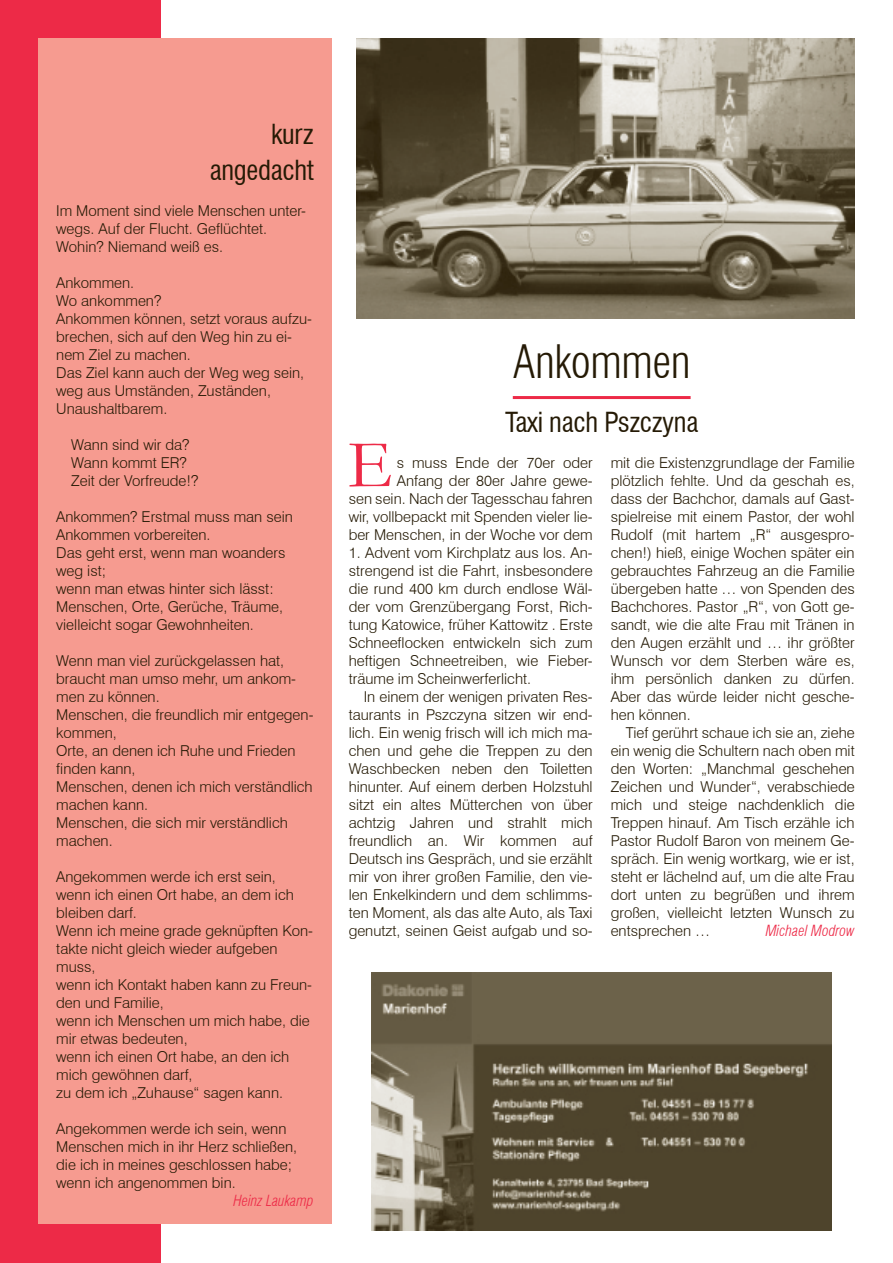
<style>
.page{position:relative;width:893px;height:1263px;background:#fff}
.page>*{position:absolute;margin:0;border:0;box-sizing:border-box;transform-origin:0 0}
.t1{font:68.25px "Garamond";color:#ed2a47}
.t2{font:300 condensed 45px "Swiss 721 BT";letter-spacing:-.01em;color:#251a05}
.t3{font:condensed 27px/36px "Swiss 721 BT";letter-spacing:-.01em;color:#251a05;text-align:right}
.t4{font:300 15px/18px "Swiss 721 BT";color:#251a05}
.t5{font:italic 300 condensed 15px "Swiss 721 BT";color:#ed2a47}
</style>
<div class="page">
<div style="left:0;top:0;width:161px;height:1263px;background:#ed2a47"></div>
<div style="left:38px;top:38px;width:294px;height:1186px;background:#f69b90"></div>
<img style="left:372px;top:972px;width:459px;height:258px">
<hr style="left:513px;top:396px;width:178px;height:3px;background:#ed2a47">
<img style="left:357px;top:38px;width:498px;height:281px">
<h3 class="t3" style="left:210px;top:119px;width:105px">kurz angedacht</h3>
<p class="t4" style="left:56px;top:203px;width:251px">Im Moment sind viele Menschen unter&shy;wegs. Auf der Flucht. Geflüchtet.<br>Wohin? Niemand weiß es.</p>
<p class="t4" style="left:56px;top:275px;width:257px">Ankommen.<br>Wo ankommen?<br>Ankommen können, setzt voraus aufzu&shy;brechen, sich auf den Weg hin zu ei&shy;nem Ziel zu machen.<br>Das Ziel kann auch der Weg weg sein, weg aus Umständen, Zuständen,<br>Unaushaltbarem.</p>
<p class="t4" style="left:71px;top:437px;width:129px">Wann sind wir da?<br>Wann kommt ER?<br>Zeit der Vorfreude!?</p>
<p class="t4" style="left:56px;top:509px;width:238px">Ankommen? Erstmal muss man sein<br>Ankommen vorbereiten.<br>Das geht erst, wenn man woanders weg ist;<br>wenn man etwas hinter sich lässt:<br>Menschen, Orte, Gerüche, Träume, vielleicht sogar Gewohnheiten.</p>
<p class="t4" style="left:56px;top:653px;width:259px">Wenn man viel zurückgelassen hat, braucht man umso mehr, um ankom&shy;men zu können.<br>Menschen, die freundlich mir entgegen&shy;kommen,<br>Orte, an denen ich Ruhe und Frieden finden kann,<br>Menschen, denen ich mich verständlich machen kann.<br>Menschen, die sich mir verständlich machen.</p>
<p class="t4" style="left:56px;top:869px;width:258px">Angekommen werde ich erst sein, wenn ich einen Ort habe, an dem ich bleiben darf.<br>Wenn ich meine grade geknüpften Kon&shy;takte nicht gleich wieder aufgeben muss,<br>wenn ich Kontakt haben kann zu Freun&shy;den und Familie,<br>wenn ich Menschen um mich habe, die mir etwas bedeuten,<br>wenn ich einen Ort habe, an den ich mich gewöhnen darf,<br>zu dem ich „Zuhause“ sagen kann.</p>
<p class="t4" style="left:56px;top:1121px;width:242px">Angekommen werde ich sein, wenn<br>Menschen mich in ihr Herz schließen, die ich in meines geschlossen habe; wenn ich angenommen bin.</p>
<p class="t5" style="left:233px;top:1195px;width:82px">Heinz Laukamp</p>
<h2 class="t2" style="left:513px;top:344px;width:179px">Ankommen</h2>
<h3 class="t3" style="left:505px;top:407px;width:195px">Taxi nach Pszczyna</h3>
<h1 class="t1" style="left:348px;top:441px;width:46px">E</h1>
<p class="t4" style="left:349px;top:455px;width:245px;text-align:right">s muss Ende der 70er oder<br>Anfang der 80er Jahre gewe-<br>sen sein. Nach der Tagesschau fahren wir, vollbepackt mit Spenden vieler lie&shy;ber Menschen, in der Woche vor dem</p>
<p class="t4" style="left:349px;top:545px;width:246px;text-align:justify">1. Advent vom Kirchplatz aus los. An&shy;strengend ist die Fahrt, insbesondere die rund 400 km durch endlose Wäl&shy;der vom Grenzübergang Forst, Rich&shy;tung Katowice, früher Kattowitz . Erste Schneeflocken entwickeln sich zum heftigen Schneetreiben, wie Fieber&shy;träume im Scheinwerferlicht.</p>
<p class="t4" style="left:349px;top:689px;width:246px;text-align:justify;text-indent:15px">In einem der wenigen privaten Res&shy;taurants in Pszczyna sitzen wir end&shy;lich. Ein wenig frisch will ich mich ma&shy;chen und gehe die Treppen zu den Waschbecken neben den Toiletten hinunter. Auf einem derben Holzstuhl sitzt ein altes Mütterchen von über achtzig Jahren und strahlt mich freundlich an. Wir kommen auf Deutsch ins Gespräch, und sie erzählt mir von ihrer großen Familie, den vie&shy;len Enkelkindern und dem schlimms&shy;ten Moment, als das alte Auto, als Taxi genutzt, seinen Geist aufgab und so-</p>
<p class="t4" style="left:611px;top:455px;width:246px;text-align:justify">mit die Existenzgrundlage der Familie plötzlich fehlte. Und da geschah es, dass der Bachchor, damals auf Gast&shy;spielreise mit einem Pastor, der wohl Rudolf (mit hartem „R“ ausgespro&shy;chen!) hieß, einige Wochen später ein gebrauchtes Fahrzeug an die Familie übergeben hatte … von Spenden des Bachchores. Pastor „R“, von Gott ge&shy;sandt, wie die alte Frau mit Tränen in den Augen erzählt und … ihr größter Wunsch vor dem Sterben wäre es, ihm persönlich danken zu dürfen.<br>Aber das würde leider nicht gesche&shy;hen können.</p>
<p class="t4" style="left:611px;top:725px;width:246px;text-align:justify;text-indent:15px">Tief gerührt schaue ich sie an, ziehe ein wenig die Schultern nach oben mit den Worten: „Manchmal geschehen Zeichen und Wunder“, verabschiede mich und steige nachdenklich die Treppen hinauf. Am Tisch erzähle ich Pastor Rudolf Baron von meinem Ge&shy;spräch. Ein wenig wortkarg, wie er ist, steht er lächelnd auf, um die alte Frau dort unten zu begrüßen und ihrem großen, vielleicht letzten Wunsch zu entsprechen …</p>
<p class="t5" style="left:766px;top:925px;width:91px">Michael Modrow</p>
</div>
